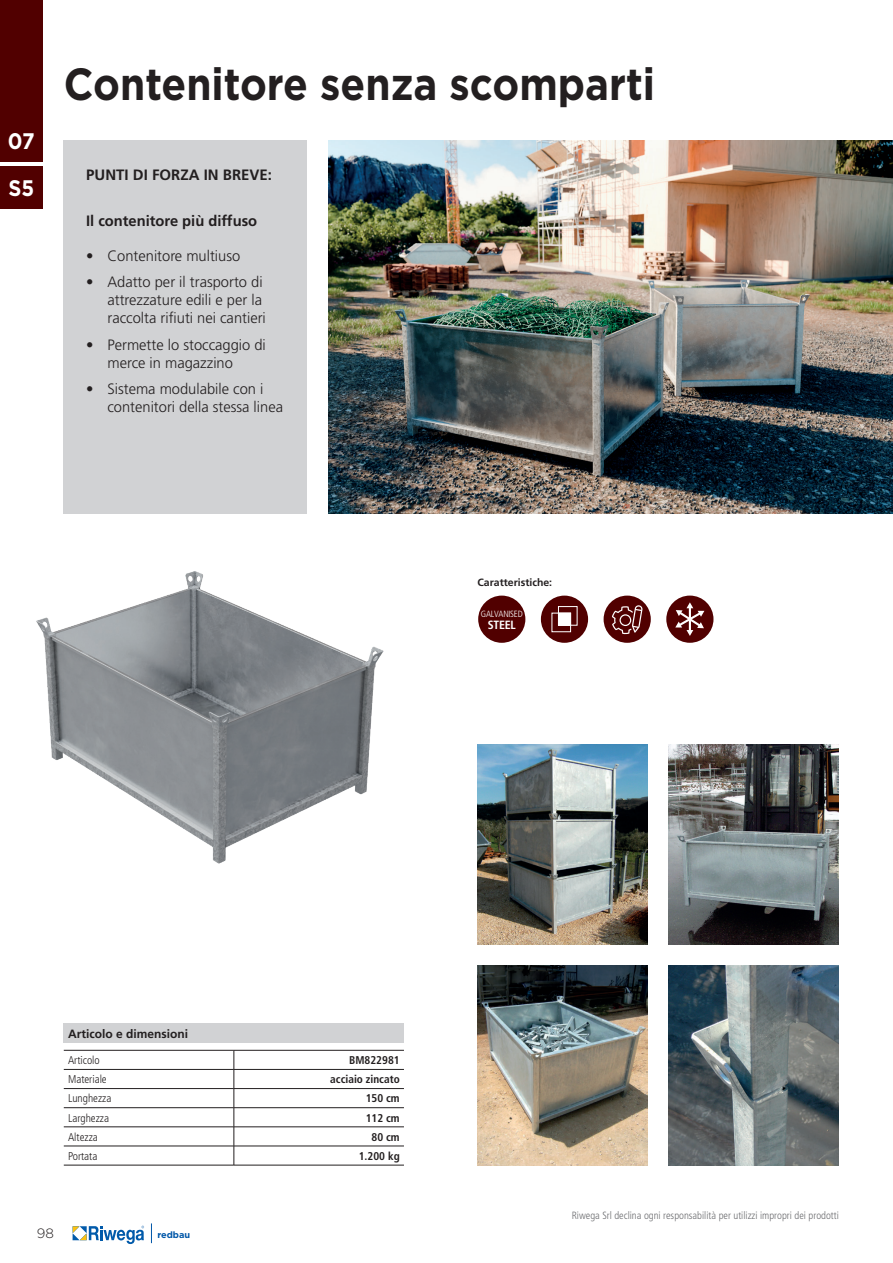
<style>
.page{position:relative;width:893px;height:1263px;background:#fff}
.page>*{position:absolute;margin:0;border:0;box-sizing:border-box;transform-origin:0 0}
.t1{font:700 45px "Gotham";color:#231f20;scale:.9 1}
.t2{font:700 22.5px "Gotham";color:#fff;scale:.9 1}
.t3{font:300 15px/18px "Frutiger";color:#231f20}
.t4{font:700 15px "Frutiger";color:#231f20}
.t5{font:300 13.5px "Gotham";color:#231f20}
.t6{font:700 12px "Frutiger";color:#231f20}
.t7{font:700 condensed 12px "Frutiger";letter-spacing:-.025em;color:#fff}
.t8{font:300 condensed 11.25px "Frutiger";color:#231f20}
.t9{font:700 condensed 11.25px "Frutiger";color:#231f20}
.t10{font:300 condensed 10.5px "Frutiger";color:#6c6d70}
.t11{font:700 10.5px "Frutiger";color:#231f20}
.t12{font:700 9.15px "Gotham";color:#0157a8}
.t13{font:300 condensed 9px "Frutiger";letter-spacing:-.025em;color:#fff}
</style>
<div class="page">
<div style="left:0;top:0;width:43px;height:162px;background:#510000"></div>
<div style="left:0;top:166px;width:43px;height:42px;background:#510000"></div>
<svg style="left:73px;top:1226px;width:71px;height:18px"></svg>
<svg style="left:151px;top:1223px;width:1px;height:20px"></svg>
<div style="left:64px;top:140px;width:243px;height:373px;background:#d1d2d4"></div>
<div style="left:478px;top:596px;width:47px;height:47px;background:#510000;border-radius:50%"></div>
<div style="left:541px;top:596px;width:47px;height:47px;background:#510000;border-radius:50%"></div>
<svg style="left:551px;top:606px;width:27px;height:26px"></svg>
<div style="left:558px;top:613px;width:13px;height:12px;background:#fff"></div>
<div style="left:666px;top:596px;width:47px;height:47px;background:#510000;border-radius:50%"></div>
<svg style="left:675px;top:602px;width:29px;height:34px"></svg>
<div style="left:604px;top:596px;width:47px;height:47px;background:#510000;border-radius:50%"></div>
<svg style="left:612px;top:605px;width:30px;height:29px"></svg>
<img style="left:477px;top:744px;width:171px;height:200px">
<img style="left:669px;top:744px;width:170px;height:200px">
<img style="left:477px;top:965px;width:171px;height:200px">
<img style="left:669px;top:965px;width:170px;height:200px">
<img style="left:328px;top:140px;width:565px;height:373px">
<img style="left:36px;top:571px;width:348px;height:293px">
<div style="left:64px;top:1023px;width:340px;height:20px;background:#d1d2d4"></div>
<hr style="left:64px;top:1050px;width:170px;height:1px;background:#231f20">
<hr style="left:234px;top:1050px;width:170px;height:1px;background:#231f20">
<hr style="left:64px;top:1069px;width:170px;height:1px;background:#231f20">
<hr style="left:234px;top:1069px;width:170px;height:1px;background:#231f20">
<hr style="left:64px;top:1088px;width:170px;height:1px;background:#231f20">
<hr style="left:234px;top:1088px;width:170px;height:1px;background:#231f20">
<hr style="left:64px;top:1107px;width:170px;height:1px;background:#231f20">
<hr style="left:234px;top:1107px;width:170px;height:1px;background:#231f20">
<hr style="left:64px;top:1126px;width:170px;height:1px;background:#231f20">
<hr style="left:234px;top:1126px;width:170px;height:1px;background:#231f20">
<hr style="left:64px;top:1146px;width:170px;height:1px;background:#231f20">
<hr style="left:234px;top:1146px;width:170px;height:1px;background:#231f20">
<svg style="left:234px;top:1050px;width:1px;height:115px"></svg>
<hr style="left:64px;top:1165px;width:170px;height:1px;background:#231f20">
<hr style="left:234px;top:1165px;width:170px;height:1px;background:#231f20">
<h2 class="t2" style="left:8px;top:126px;width:31px">07</h2>
<h2 class="t2" style="left:8px;top:173px;width:30px">S5</h2>
<h1 class="t1" style="left:64px;top:54px;width:658px">Contenitore senza scomparti</h1>
<p class="t4" style="left:86px;top:166px;width:187px">PUNTI DI FORZA IN BREVE:</p>
<p class="t4" style="left:86px;top:212px;width:172px">Il contenitore più diffuso</p>
<p class="t3" style="left:86px;top:247px;width:156px">• Contenitore multiuso</p>
<p class="t3" style="left:107px;top:273px;width:160px;text-indent:-21px">• Adatto per il trasporto di attrezzature edili e per la raccolta rifiuti nei cantieri</p>
<p class="t3" style="left:107px;top:336px;width:160px;text-indent:-21px">• Permette lo stoccaggio di merce in magazzino</p>
<p class="t3" style="left:107px;top:380px;width:177px;text-indent:-21px">• Sistema modulabile con i contenitori della stessa linea</p>
<p class="t11" style="left:477px;top:577px;width:76px">Caratteristiche:</p>
<p class="t13" style="left:481px;top:609px;width:43px">GALVANISED</p>
<p class="t7" style="left:488px;top:618px;width:29px">STEEL</p>
<p class="t6" style="left:68px;top:1026px;width:122px">Articolo e dimensioni</p>
<p class="t8" style="left:68px;top:1054px;width:33px">Articolo</p>
<p class="t9" style="left:349px;top:1053px;width:52px">BM822981</p>
<p class="t8" style="left:68px;top:1073px;width:40px">Materiale</p>
<p class="t9" style="left:330px;top:1073px;width:71px">acciaio zincato</p>
<p class="t8" style="left:68px;top:1092px;width:45px">Lunghezza</p>
<p class="t9" style="left:366px;top:1092px;width:36px">150 cm</p>
<p class="t8" style="left:68px;top:1111px;width:43px">Larghezza</p>
<p class="t9" style="left:366px;top:1111px;width:36px">112 cm</p>
<p class="t8" style="left:68px;top:1130px;width:31px">Altezza</p>
<p class="t9" style="left:372px;top:1130px;width:30px">80 cm</p>
<p class="t8" style="left:68px;top:1149px;width:31px">Portata</p>
<p class="t9" style="left:359px;top:1149px;width:42px">1.200 kg</p>
<p class="t10" style="left:572px;top:1209px;width:269px">Riwega Srl declina ogni responsabilità per utilizzi impropri dei prodotti</p>
<p class="t5" style="left:37px;top:1226px;width:19px">98</p>
<p class="t12" style="left:157px;top:1229px;width:34px">redbau</p>
</div>
